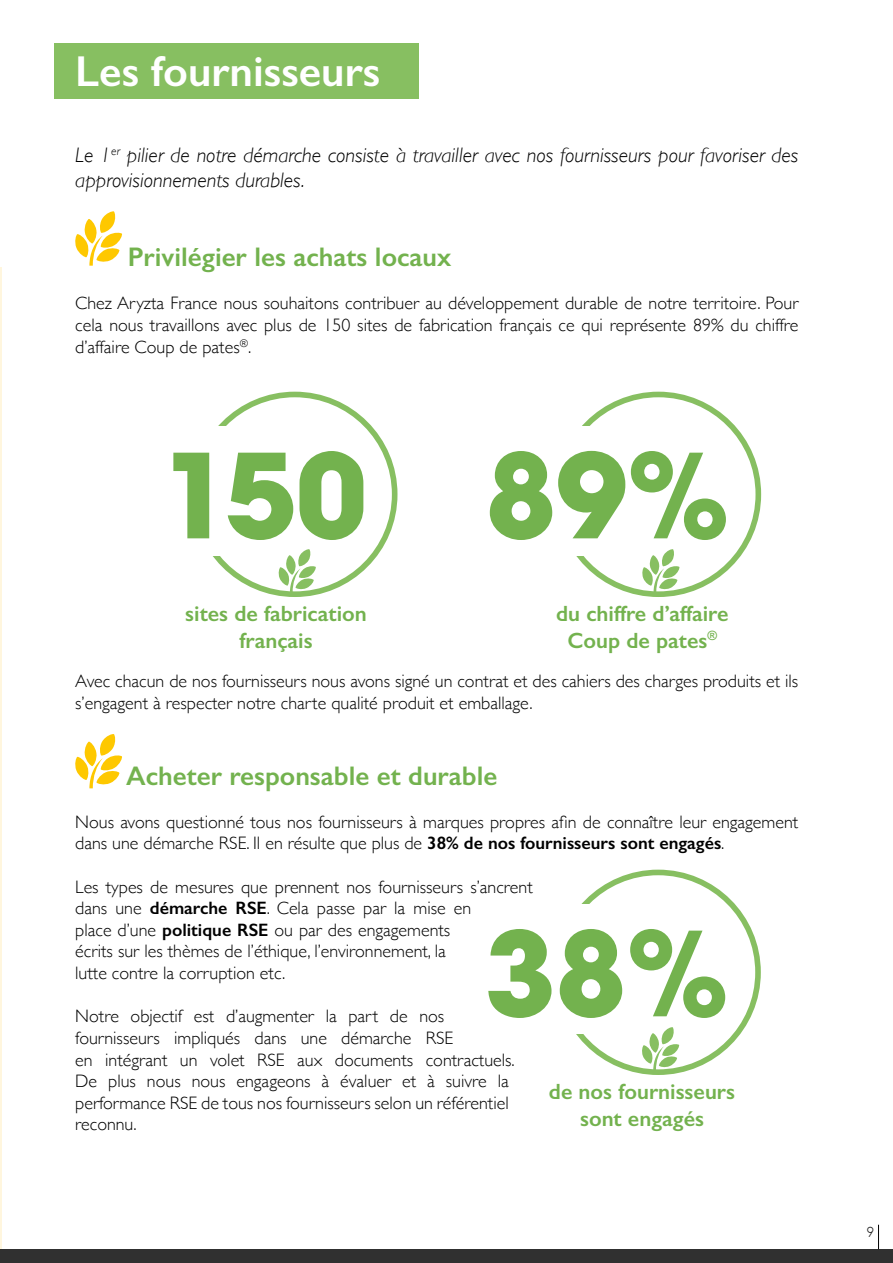
<style>
.page{position:relative;width:893px;height:1263px;background:#fff}
.page>*{position:absolute;margin:0;border:0;box-sizing:border-box;transform-origin:0 0}
.t1{font:700 128.4px "Avant Garde Gothic Itc T";color:#73b24e}
.t2{font:600 43.35px "Gill Sans";color:#fff}
.t3{font:600 27px "Gill Sans";color:#73b24e}
.t4{font:600 22.05px/26.5px "Gill Sans";color:#73b24e;text-align:center}
.t5{font:italic 300 21px/25.2px "Gill Sans";color:#000}
.t6{font:300 18px/21.6px "Gill Sans";color:#000}
.t7{font:300 13.05px "Comfortaa";color:#1c1c1c}
.s1{font-weight:600}
</style>
<div class="page">
<svg style="left:576px;top:869px;width:185px;height:206px"></svg>
<hr style="left:0;top:268px;width:1px;height:995px;background:#fff6de">
<div style="left:54px;top:43px;width:364px;height:56px;background:#87bf61"></div>
<svg style="left:75px;top:211px;width:47px;height:55px"></svg>
<svg style="left:75px;top:734px;width:47px;height:54px"></svg>
<div style="left:192px;top:392px;width:205px;height:205px;border:6px solid #87bf61;border-radius:50%"></div>
<div style="left:556px;top:392px;width:205px;height:205px;border:6px solid #87bf61;border-radius:50%"></div>
<div style="left:174px;top:426px;width:121px;height:130px;background:#fff"></div>
<div style="left:538px;top:426px;width:120px;height:130px;background:#fff"></div>
<svg style="left:278px;top:549px;width:38px;height:43px"></svg>
<svg style="left:641px;top:549px;width:39px;height:43px"></svg>
<div style="left:0;top:1249px;width:893px;height:14px;background:#303030"></div>
<svg style="left:878px;top:1225px;width:1px;height:24px"></svg>
<div style="left:555px;top:870px;width:206px;height:205px;border:6px solid #87bf61;border-radius:50%"></div>
<div style="left:537px;top:904px;width:121px;height:130px;background:#fff"></div>
<svg style="left:641px;top:1027px;width:39px;height:43px"></svg>
<h2 class="t2" style="left:75px;top:45px;width:307px">Les fournisseurs</h2>
<p class="t5" style="left:75px;top:142px;width:724px">Le 1<sup>er</sup> pilier de notre démarche consiste à travailler avec nos fournisseurs pour favoriser des approvisionnements durables.</p>
<h3 class="t3" style="left:128px;top:241px;width:325px">Privilégier les achats locaux</h3>
<p class="t6" style="left:75px;top:292px;width:725px;text-align:justify">Chez Aryzta France nous souhaitons contribuer au développement durable de notre territoire. Pour cela nous travaillons avec plus de 150 sites de fabrication français ce qui représente 89% du chiffre d’affaire Coup de pates<sup>®</sup>.</p>
<h1 class="t1" style="left:160px;top:417px;width:571px">150 89%</h1>
<p class="t4" style="left:185px;top:600px;width:183px">sites de fabrication français</p>
<p class="t4" style="left:556px;top:600px;width:174px">du chiffre d’affaire<br>Coup de pates<sup>®</sup></p>
<p class="t6" style="left:75px;top:670px;width:724px">Avec chacun de nos fournisseurs nous avons signé un contrat et des cahiers des charges produits et ils s’engagent à respecter notre charte qualité produit et emballage.</p>
<h3 class="t3" style="left:126px;top:759px;width:373px">Acheter responsable et durable</h3>
<p class="t6" style="left:75px;top:810px;width:725px">Nous avons questionné tous nos fournisseurs à marques propres afin de connaître leur engagement dans une démarche RSE. Il en résulte que plus de <span class="s1">38% de nos fournisseurs sont engagés</span>.</p>
<p class="t6" style="left:75px;top:875px;width:459px">Les types de mesures que prennent nos fournisseurs s’ancrent dans une <span class="s1">démarche RSE</span>. Cela passe par la mise en<br>place d’une <span class="s1">politique RSE</span> ou par des engagements<br>écrits sur les thèmes de l’éthique, l’environnement, la<br>lutte contre la corruption etc.</p>
<p class="t6" style="left:75px;top:1005px;width:441px">Notre objectif est d’augmenter la part de nos fournisseurs impliqués dans une démarche RSE<br>en intégrant un volet RSE aux documents contractuels.<br>De plus nous nous engageons à évaluer et à suivre la performance RSE de tous nos fournisseurs selon un référentiel reconnu.</p>
<h1 class="t1" style="left:485px;top:895px;width:245px">38%</h1>
<p class="t4" style="left:549px;top:1078px;width:188px">de nos fournisseurs sont engagés</p>
<p class="t7" style="left:867px;top:1224px;width:9px">9</p>
</div>
